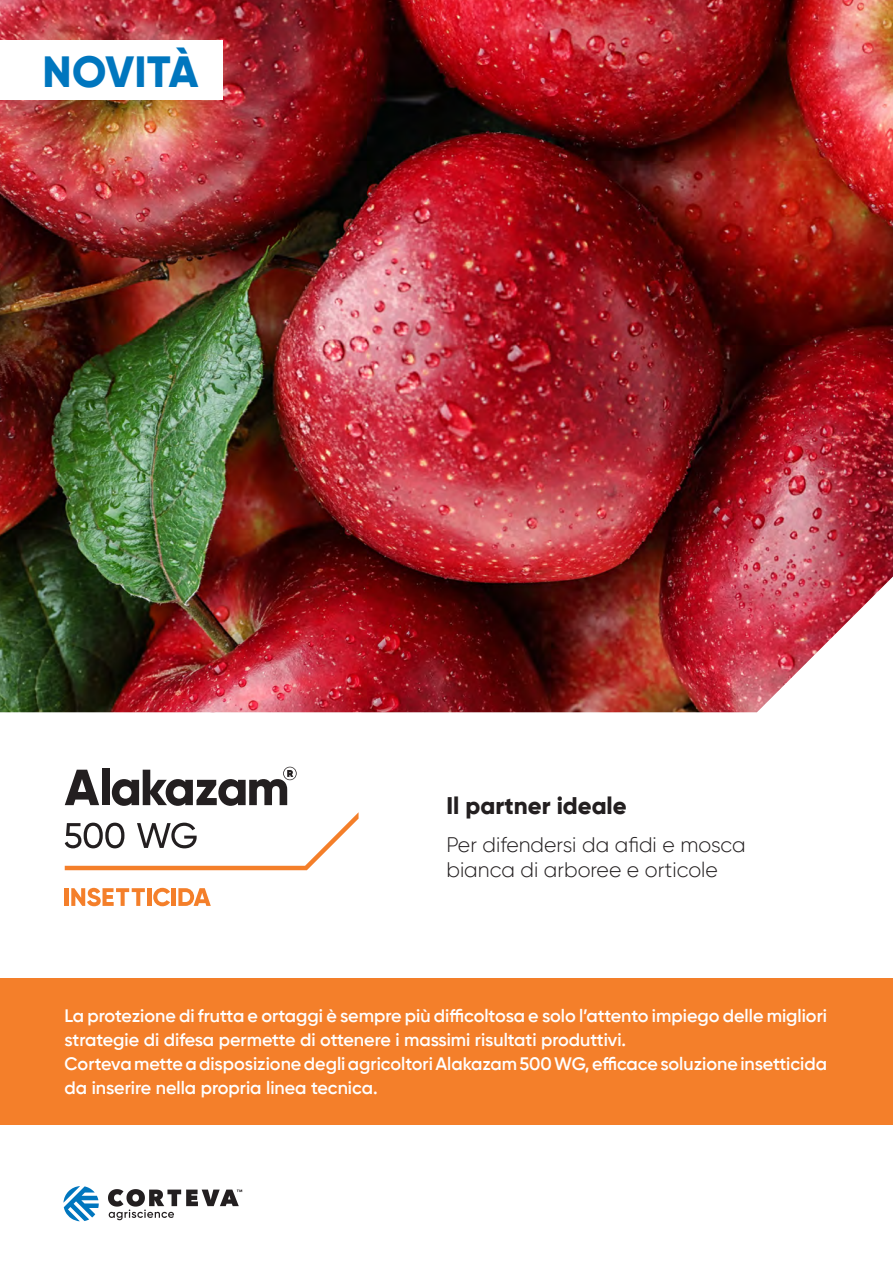
<style>
.page{position:relative;width:893px;height:1263px;background:#fff}
.page>*{position:absolute;margin:0;border:0;box-sizing:border-box;transform-origin:0 0}
.t1{font:800 43.5px "Gilroy";letter-spacing:.01em;color:#0076be}
.t2{font:800 24px "Gilroy";color:#231f20}
.t3{font:300 21px/25.2px "Gilroy";color:#231f20}
.t4{font:600 18px/24px "Gilroy";color:#fff}
</style>
<div class="page">
<div style="left:0;top:978px;width:893px;height:147px;background:#f47f2a"></div>
<img style="left:0;top:0;width:893px;height:712px">
<svg style="left:63px;top:1186px;width:36px;height:35px"></svg>
<svg style="left:108px;top:1189px;width:134px;height:31px"></svg>
<hr style="left:65px;top:888px;width:4px;height:18px;background:#f47f2a">
<svg style="left:71px;top:888px;width:74px;height:18px"></svg>
<hr style="left:147px;top:888px;width:4px;height:18px;background:#f47f2a">
<svg style="left:153px;top:888px;width:17px;height:18px"></svg>
<hr style="left:172px;top:888px;width:4px;height:18px;background:#f47f2a">
<svg style="left:178px;top:888px;width:33px;height:18px"></svg>
<svg style="left:65px;top:770px;width:34px;height:35px"></svg>
<div style="left:102px;top:768px;width:7px;height:37px;background:#231f20"></div>
<svg style="left:112px;top:767px;width:185px;height:39px"></svg>
<svg style="left:65px;top:812px;width:294px;height:58px"></svg>
<div style="left:0;top:40px;width:222px;height:60px;background:#fff"></div>
<p class="t1" style="left:42px;top:44px;width:158px">NOVITÀ</p>
<p class="t2" style="left:446px;top:791px;width:182px">Il partner ideale</p>
<p class="t3" style="left:446px;top:832px;width:301px">Per difendersi da afidi e mosca bianca di arboree e orticole</p>
<p class="t4" style="left:65px;top:1004px;width:764px">La protezione di frutta e ortaggi è sempre più difficoltosa e solo l’attento impiego delle migliori strategie di difesa permette di ottenere i massimi risultati produttivi.</p>
<p class="t4" style="left:65px;top:1052px;width:764px">Corteva mette a disposizione degli agricoltori Alakazam 500 WG, efficace soluzione insetticida da inserire nella propria linea tecnica.</p>
</div>
